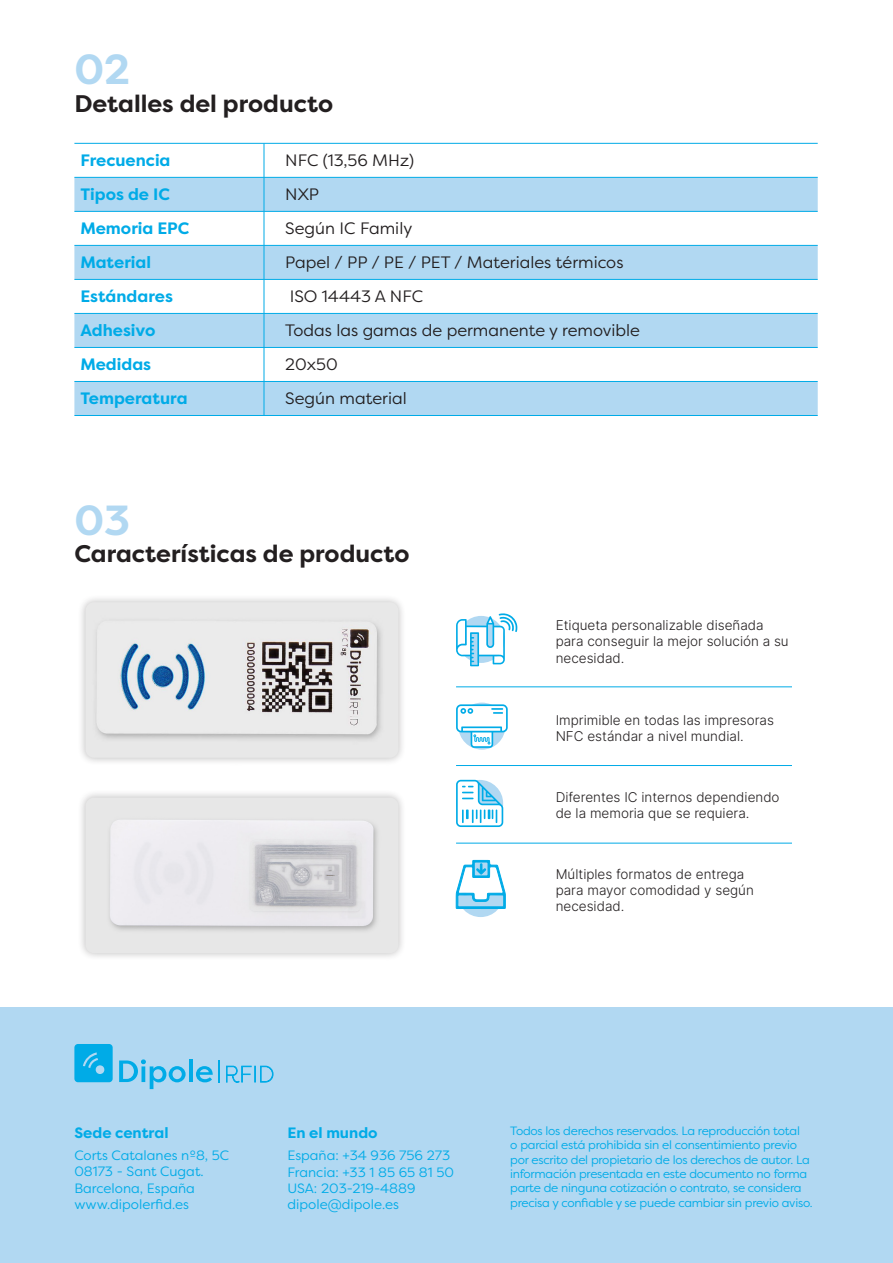
<style>
.page{position:relative;width:893px;height:1263px;background:#fff}
.page>*{position:absolute;margin:0;border:0;box-sizing:border-box;transform-origin:0 0}
.t1{font:700 42px "Filson Pro";color:#b1d8f2}
.t2{font:700 24px "Filson Pro";color:#231f20}
.t3{font:16.5px "Filson Pro";color:#231f20}
.t4{font:700 16.5px "Filson Pro";color:#00abe7}
.t5{font:700 15px "Filson Pro";color:#00abe7}
.t6{font:300 13.5px/16.2px "Inter";color:#231f20}
.t7{font:13.5px "Filson Pro";color:#00abe7}
.t8{font:12px/14.4px "Filson Pro";letter-spacing:-.02em;color:#00abe7}
</style>
<div class="page">
<svg style="left:74px;top:178px;width:744px;height:237px;fill:#b1d8f2"></svg>
<svg style="left:74px;top:280px;width:744px;height:33px"></svg>
<hr style="left:74px;top:143px;width:190px;height:1px;background:#00abe7">
<hr style="left:264px;top:143px;width:554px;height:1px;background:#00abe7">
<hr style="left:264px;top:144px;width:1px;height:33px;background:#00abe7">
<hr style="left:74px;top:177px;width:190px;height:1px;background:#00abe7">
<hr style="left:264px;top:177px;width:554px;height:1px;background:#00abe7">
<hr style="left:264px;top:178px;width:1px;height:33px;background:#00abe7">
<hr style="left:74px;top:211px;width:190px;height:1px;background:#00abe7">
<hr style="left:264px;top:211px;width:554px;height:1px;background:#00abe7">
<hr style="left:264px;top:212px;width:1px;height:33px;background:#00abe7">
<hr style="left:74px;top:245px;width:190px;height:1px;background:#00abe7">
<hr style="left:264px;top:245px;width:554px;height:1px;background:#00abe7">
<hr style="left:264px;top:246px;width:1px;height:33px;background:#00abe7">
<hr style="left:74px;top:279px;width:190px;height:1px;background:#00abe7">
<hr style="left:264px;top:279px;width:554px;height:1px;background:#00abe7">
<hr style="left:264px;top:280px;width:1px;height:33px;background:#00abe7">
<hr style="left:74px;top:313px;width:190px;height:1px;background:#00abe7">
<hr style="left:264px;top:313px;width:554px;height:1px;background:#00abe7">
<hr style="left:264px;top:314px;width:1px;height:33px;background:#00abe7">
<hr style="left:74px;top:347px;width:190px;height:1px;background:#00abe7">
<hr style="left:264px;top:347px;width:554px;height:1px;background:#00abe7">
<hr style="left:264px;top:348px;width:1px;height:33px;background:#00abe7">
<hr style="left:74px;top:381px;width:190px;height:1px;background:#00abe7">
<hr style="left:264px;top:381px;width:554px;height:1px;background:#00abe7">
<hr style="left:264px;top:382px;width:1px;height:33px;background:#00abe7">
<hr style="left:74px;top:415px;width:190px;height:1px;background:#00abe7">
<hr style="left:264px;top:415px;width:554px;height:1px;background:#00abe7">
<div style="left:0;top:1008px;width:893px;height:255px;background:#b1d8f2"></div>
<svg style="left:119px;top:1059px;width:67px;height:30px"></svg>
<hr style="left:189px;top:1060px;width:4px;height:22px;background:#00abe7">
<svg style="left:74px;top:1044px;width:39px;height:38px"></svg>
<svg style="left:196px;top:1060px;width:23px;height:22px"></svg>
<svg style="left:226px;top:1066px;width:47px;height:17px"></svg>
<svg style="left:456px;top:613px;width:61px;height:53px"></svg>
<svg style="left:456px;top:704px;width:52px;height:44px"></svg>
<svg style="left:456px;top:780px;width:47px;height:47px"></svg>
<div style="left:457px;top:870px;width:47px;height:47px;background:#b1d8f2;border-radius:50%"></div>
<svg style="left:456px;top:860px;width:50px;height:49px"></svg>
<hr style="left:456px;top:687px;width:336px;height:1px;background:#00abe7">
<hr style="left:456px;top:765px;width:336px;height:1px;background:#00abe7">
<hr style="left:456px;top:843px;width:336px;height:1px;background:#00abe7">
<div style="left:77px;top:594px;width:330px;height:172px;background:#231f20;opacity:.3"></div>
<img style="left:85px;top:602px;width:313px;height:156px">
<div style="left:77px;top:789px;width:330px;height:172px;background:#231f20;opacity:.3"></div>
<img style="left:85px;top:797px;width:313px;height:156px">
<p class="t1" style="left:74px;top:43px;width:57px">02</p>
<p class="t2" style="left:74px;top:89px;width:260px">Detalles del producto</p>
<p class="t4" style="left:80px;top:150px;width:92px">Frecuencia</p>
<p class="t3" style="left:285px;top:150px;width:130px">NFC (13,56 MHz)</p>
<p class="t4" style="left:80px;top:184px;width:91px">Tipos de IC</p>
<p class="t3" style="left:285px;top:184px;width:35px">NXP</p>
<p class="t4" style="left:80px;top:218px;width:110px">Memoria EPC</p>
<p class="t3" style="left:285px;top:218px;width:129px">Según IC Family</p>
<p class="t4" style="left:80px;top:252px;width:72px">Material</p>
<p class="t3" style="left:285px;top:252px;width:340px">Papel / PP / PE / PET / Materiales térmicos</p>
<p class="t4" style="left:80px;top:286px;width:94px">Estándares</p>
<p class="t3" style="left:290px;top:286px;width:135px">ISO 14443 A NFC</p>
<p class="t4" style="left:80px;top:320px;width:77px">Adhesivo</p>
<p class="t3" style="left:285px;top:320px;width:356px">Todas las gamas de permanente y removible</p>
<p class="t4" style="left:80px;top:354px;width:72px">Medidas</p>
<p class="t3" style="left:285px;top:354px;width:54px">20x50</p>
<p class="t4" style="left:80px;top:388px;width:109px">Temperatura</p>
<p class="t3" style="left:285px;top:388px;width:123px">Según material</p>
<p class="t1" style="left:74px;top:494px;width:57px">03</p>
<p class="t2" style="left:74px;top:539px;width:337px">Características de producto</p>
<p class="t6" style="left:556px;top:617px;width:235px">Etiqueta personalizable diseñada para conseguir la mejor solución a su necesidad.</p>
<p class="t6" style="left:556px;top:711px;width:220px">Imprimible en todas las impresoras<br>NFC estándar a nivel mundial.</p>
<p class="t6" style="left:556px;top:788px;width:225px">Diferentes IC internos dependiendo de la memoria que se requiera.</p>
<p class="t6" style="left:556px;top:866px;width:200px">Múltiples formatos de entrega para mayor comodidad y según necesidad.</p>
<p class="t5" style="left:74px;top:1123px;width:96px">Sede central</p>
<p class="t7" style="left:74px;top:1146px;width:156px">Corts Catalanes nº8, 5C</p>
<p class="t7" style="left:74px;top:1163px;width:131px">08173 - Sant Cugat.</p>
<p class="t7" style="left:74px;top:1179px;width:122px">Barcelona, España</p>
<p class="t7" style="left:74px;top:1195px;width:116px">www.dipolerfid.es</p>
<p class="t5" style="left:287px;top:1123px;width:92px">En el mundo</p>
<p class="t7" style="left:287px;top:1147px;width:164px">España: +34 936 756 273</p>
<p class="t7" style="left:287px;top:1163px;width:168px">Francia: +33 1 85 65 81 50</p>
<p class="t7" style="left:287px;top:1179px;width:130px">USA: 203-219-4889</p>
<p class="t7" style="left:287px;top:1195px;width:113px">dipole@dipole.es</p>
<p class="t8" style="left:510px;top:1123px;width:304px">Todos los derechos reservados. La reproducción total<br>o parcial está prohibida sin el consentimiento previo por escrito del propietario de los derechos de autor. La información presentada en este documento no forma parte de ninguna cotización o contrato, se considera precisa y confiable y se puede cambiar sin previo aviso.</p>
</div>
